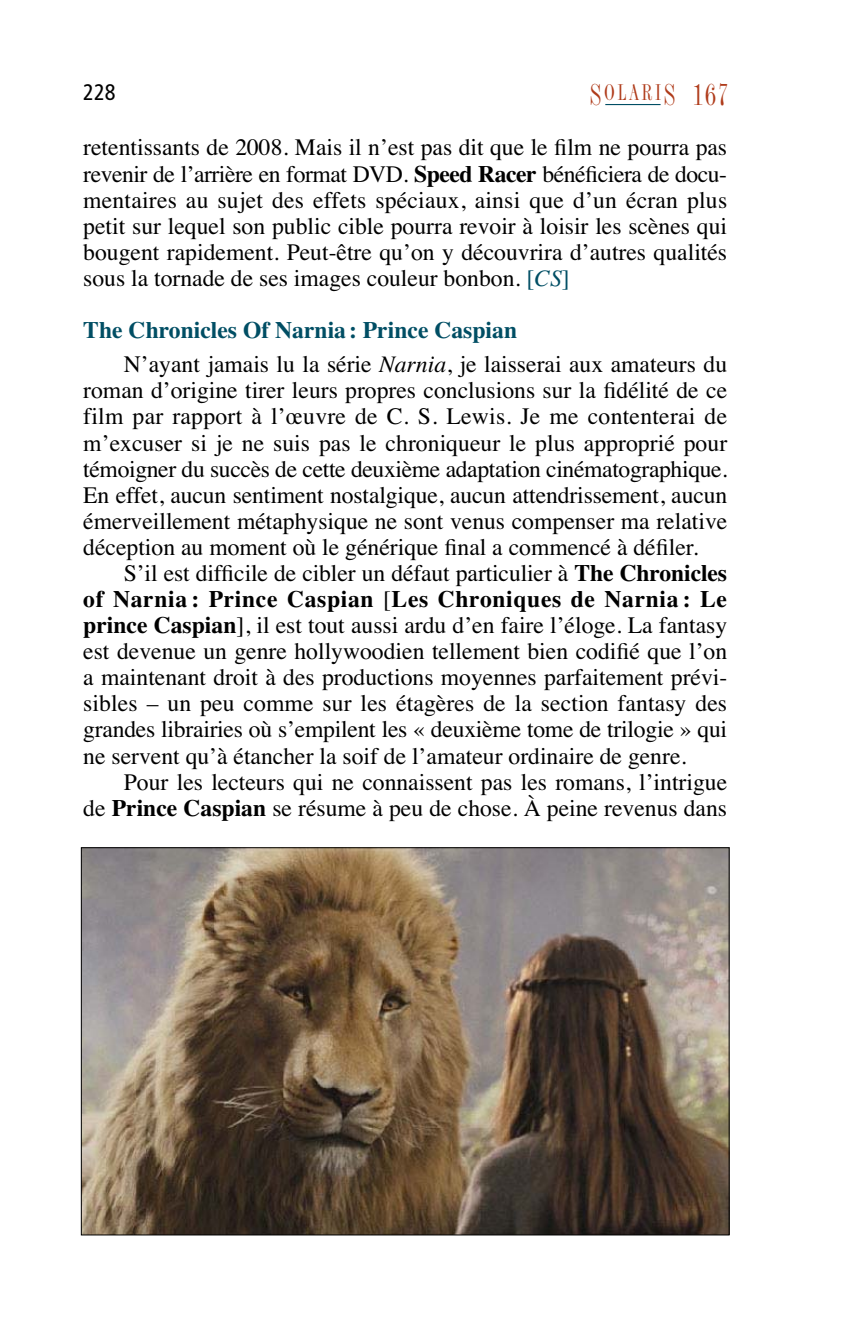
<style>
.page{position:relative;width:851px;height:1337px;background:#fff}
.page>*{position:absolute;margin:0;border:0;box-sizing:border-box;transform-origin:0 0}
.t1{font:31.5px "Fashion Compressed Plain";color:#af3b1a}
.t2{font:23.62px/26.1px "Times";color:#000;text-align:justify}
.t3{font:condensed 22.5px "Frutiger";color:#000}
.s1{font-weight:700}
.s2{color:#004e64}
.s3{font-style:italic;color:#004e64}
.s4{font-weight:700;color:#004e64}
.s5{font-style:italic}
</style>
<div class="page">
<hr style="left:605px;top:104px;width:55px;height:1px;background:#004e64">
<img style="left:83px;top:849px;width:644px;height:384px">
<p class="t3" style="left:83px;top:83px;width:34px">228</p>
<h1 class="t1" style="left:590px;top:82px;width:139px">S<sup>OLARI</sup>S 167</h1>
<p class="t2" style="left:83px;top:137px;width:645px">retentissants de 2008. Mais il n’est pas dit que le film ne pourra pas revenir de l’arrière en format DVD. <span class="s1">Speed Racer</span> bénéficiera de docu&shy;mentaires au sujet des effets spéciaux, ainsi que d’un écran plus petit sur lequel son public cible pourra revoir à loisir les scènes qui bougent rapidement. Peut-être qu’on y découvrira d’autres qualités sous la tornade de ses images couleur bonbon. <span class="s2">[</span><span class="s3">CS</span><span class="s2">]</span></p>
<p class="t2" style="left:124px;top:315px;width:604px;line-height:34.2px;text-indent:-41px"><span class="s4">The Chronicles Of Narnia : Prince Caspian<br></span>N’ayant jamais lu la série <span class="s5">Narnia</span>, je laisserai aux amateurs du</p>
<p class="t2" style="left:83px;top:379px;width:645px">roman d’origine tirer leurs propres conclusions sur la fidélité de ce film par rapport à l’œuvre de C. S. Lewis. Je me contenterai de m’excuser si je ne suis pas le chroniqueur le plus approprié pour témoigner du succès de cette deuxième adaptation cinématographique.<br>En effet, aucun sentiment nostalgique, aucun attendrissement, aucun émerveillement métaphysique ne sont venus compenser ma relative déception au moment où le générique final a commencé à défiler.</p>
<p class="t2" style="left:83px;top:562px;width:645px;text-indent:41px">S’il est difficile de cibler un défaut particulier à <span class="s1">The Chronicles of Narnia : Prince Caspian</span> [<span class="s1">Les Chroniques de Narnia : Le prince Caspian</span>], il est tout aussi ardu d’en faire l’éloge. La fantasy est devenue un genre hollywoodien tellement bien codifié que l’on a maintenant droit à des productions moyennes parfaitement prévi&shy;sibles – un peu comme sur les étagères de la section fantasy des grandes librairies où s’empilent les « deuxième tome de trilogie » qui ne servent qu’à étancher la soif de l’amateur ordinaire de genre.</p>
<p class="t2" style="left:83px;top:771px;width:645px;text-align:right">Pour les lecteurs qui ne connaissent pas les romans, l’intrigue<br>de <span class="s1">Prince Caspian</span> se résume à peu de chose. À peine revenus dans</p>
</div>
